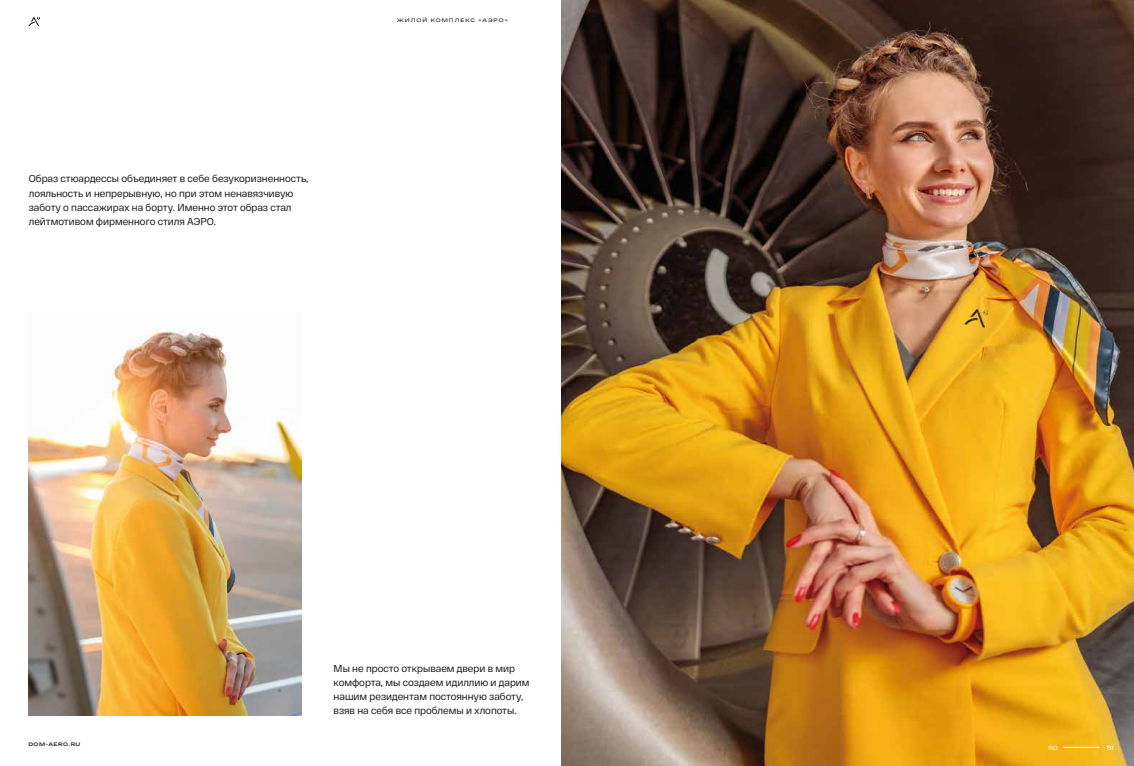
<style>
.page{position:relative;width:1134px;height:766px;background:#fff}
.page>*{position:absolute;margin:0;border:0;box-sizing:border-box;transform-origin:0 0}
.t1{font:10px/14px "RF Dewi";color:#1a171c}
.t2{font:600 6px "RF Dewi Expanded";color:#fff}
.t3{font:600 5px "RF Dewi Expanded";letter-spacing:.2em;color:#1a171c}
.t4{font:700 5px "RF Dewi Expanded";letter-spacing:.1em;color:#1a171c}
</style>
<div class="page">
<img style="left:561px;top:0;width:573px;height:765px">
<svg style="left:28px;top:17px;width:12px;height:9px"></svg>
<img style="left:29px;top:329px;width:273px;height:386px">
<hr style="left:1063px;top:746px;width:36px;height:1px;background:#fff">
<p class="t1" style="left:29px;top:172px;width:281px">Образ стюардессы объединяет в себе безукоризненность, лояльность и непрерывную, но при этом ненавязчивую заботу о пассажирах на борту. Именно этот образ стал лейтмотивом фирменного стиля АЭРО.</p>
<p class="t3" style="left:397px;top:17px;width:112px">ЖИЛОЙ КОМПЛЕКС «АЭРО»</p>
<p class="t4" style="left:28px;top:740px;width:54px">DOM-AERO.RU</p>
<p class="t1" style="left:334px;top:661px;width:197px">Мы не просто открываем двери в мир комфорта, мы создаем идиллию и дарим нашим резидентам постоянную заботу, взяв на себя все проблемы и хлопоты.</p>
<p class="t2" style="left:1048px;top:744px;width:11px">50</p>
<p class="t2" style="left:1107px;top:744px;width:9px">51</p>
</div>
